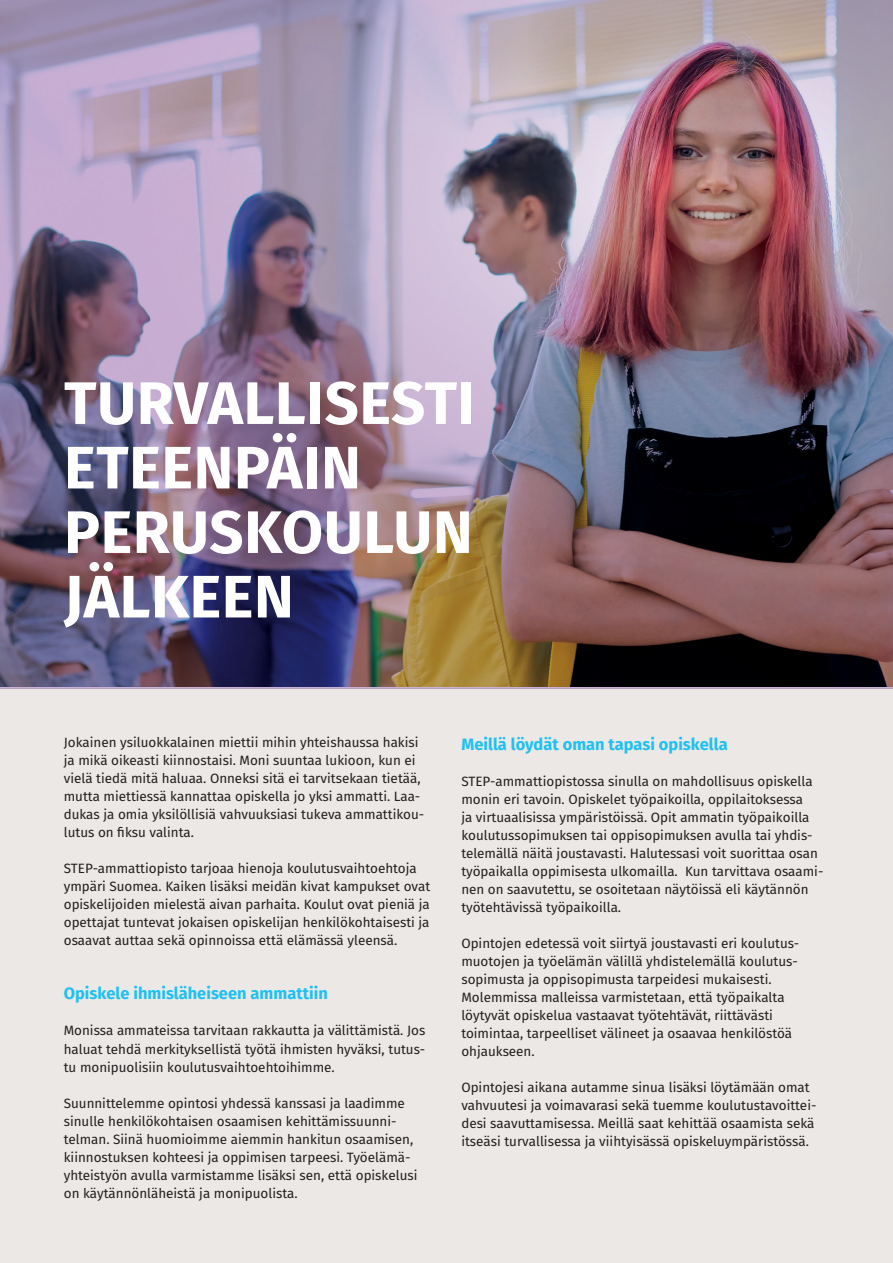
<style>
.page{position:relative;width:893px;height:1263px;background:#fff}
.page>*{position:absolute;margin:0;border:0;box-sizing:border-box;transform-origin:0 0}
.t1{font:700 60px/64.5px "Fira Sans";letter-spacing:.01em;color:#fff}
.t2{font:700 16.5px "Fira Sans";color:#1ec1f2}
.t3{font:13.5px/18px "Fira Sans";color:#231f20}
</style>
<div class="page">
<div style="left:0;top:689px;width:893px;height:574px;background:#ebe8e5"></div>
<img style="left:0;top:0;width:893px;height:689px">
<p class="t1" style="left:64px;top:367px;width:413px">TURVALLISESTI<br>ETEENPÄIN<br>PERUSKOULUN<br>JÄLKEEN</p>
<p class="t3" style="left:64px;top:733px;width:362px">Jokainen ysiluokkalainen miettii mihin yhteishaussa hakisi ja mikä oikeasti kiinnostaisi. Moni suuntaa lukioon, kun ei vielä tiedä mitä haluaa. Onneksi sitä ei tarvitsekaan tietää, mutta miettiessä kannattaa opiskella jo yksi ammatti. Laa&shy;dukas ja omia yksilöllisiä vahvuuksiasi tukeva ammattikou&shy;lutus on fiksu valinta.</p>
<p class="t3" style="left:64px;top:859px;width:368px">STEP-ammattiopisto tarjoaa hienoja koulutusvaihtoehtoja ympäri Suomea. Kaiken lisäksi meidän kivat kampukset ovat opiskelijoiden mielestä aivan parhaita. Koulut ovat pieniä ja opettajat tuntevat jokaisen opiskelijan henkilökohtaisesti ja osaavat auttaa sekä opinnoissa että elämässä yleensä.</p>
<p class="t2" style="left:64px;top:980px;width:266px">Opiskele ihmisläheiseen ammattiin</p>
<p class="t3" style="left:64px;top:1021px;width:363px;text-align:justify">Monissa ammateissa tarvitaan rakkautta ja välittämistä. Jos haluat tehdä merkityksellistä työtä ihmisten hyväksi, tutus&shy;tu monipuolisiin koulutusvaihtoehtoihimme.</p>
<p class="t3" style="left:64px;top:1093px;width:355px">Suunnittelemme opintosi yhdessä kanssasi ja laadimme sinulle henkilökohtaisen osaamisen kehittämissuunni&shy;telman. Siinä huomioimme aiemmin hankitun osaamisen, kiinnostuksen kohteesi ja oppimisen tarpeesi. Työelämä&shy;yhteistyön avulla varmistamme lisäksi sen, että opiskelusi on käytännönläheistä ja monipuolista.</p>
<p class="t2" style="left:461px;top:731px;width:268px">Meillä löydät oman tapasi opiskella</p>
<p class="t3" style="left:461px;top:772px;width:364px">STEP-ammattiopistossa sinulla on mahdollisuus opiskella monin eri tavoin. Opiskelet työpaikoilla, oppilaitoksessa<br>ja virtuaalisissa ympäristöissä. Opit ammatin työpaikoilla koulutussopimuksen tai oppisopimuksen avulla tai yhdis&shy;telemällä näitä joustavasti. Halutessasi voit suorittaa osan työpaikalla oppimisesta ulkomailla. Kun tarvittava osaami&shy;nen on saavutettu, se osoitetaan näytöissä eli käytännön työtehtävissä työpaikoilla.</p>
<p class="t3" style="left:461px;top:934px;width:339px">Opintojen edetessä voit siirtyä joustavasti eri koulutus&shy;muotojen ja työelämän välillä yhdistelemällä koulutus&shy;sopimusta ja oppisopimusta tarpeidesi mukaisesti.<br>Molemmissa malleissa varmistetaan, että työpaikalta löytyvät opiskelua vastaavat työtehtävät, riittävästi toimintaa, tarpeelliset välineet ja osaavaa henkilöstöä ohjaukseen.</p>
<p class="t3" style="left:461px;top:1078px;width:357px">Opintojesi aikana autamme sinua lisäksi löytämään omat vahvuutesi ja voimavarasi sekä tuemme koulutustavoittei&shy;desi saavuttamisessa. Meillä saat kehittää osaamista sekä itseäsi turvallisessa ja viihtyisässä opiskeluympäristössä.</p>
</div>
